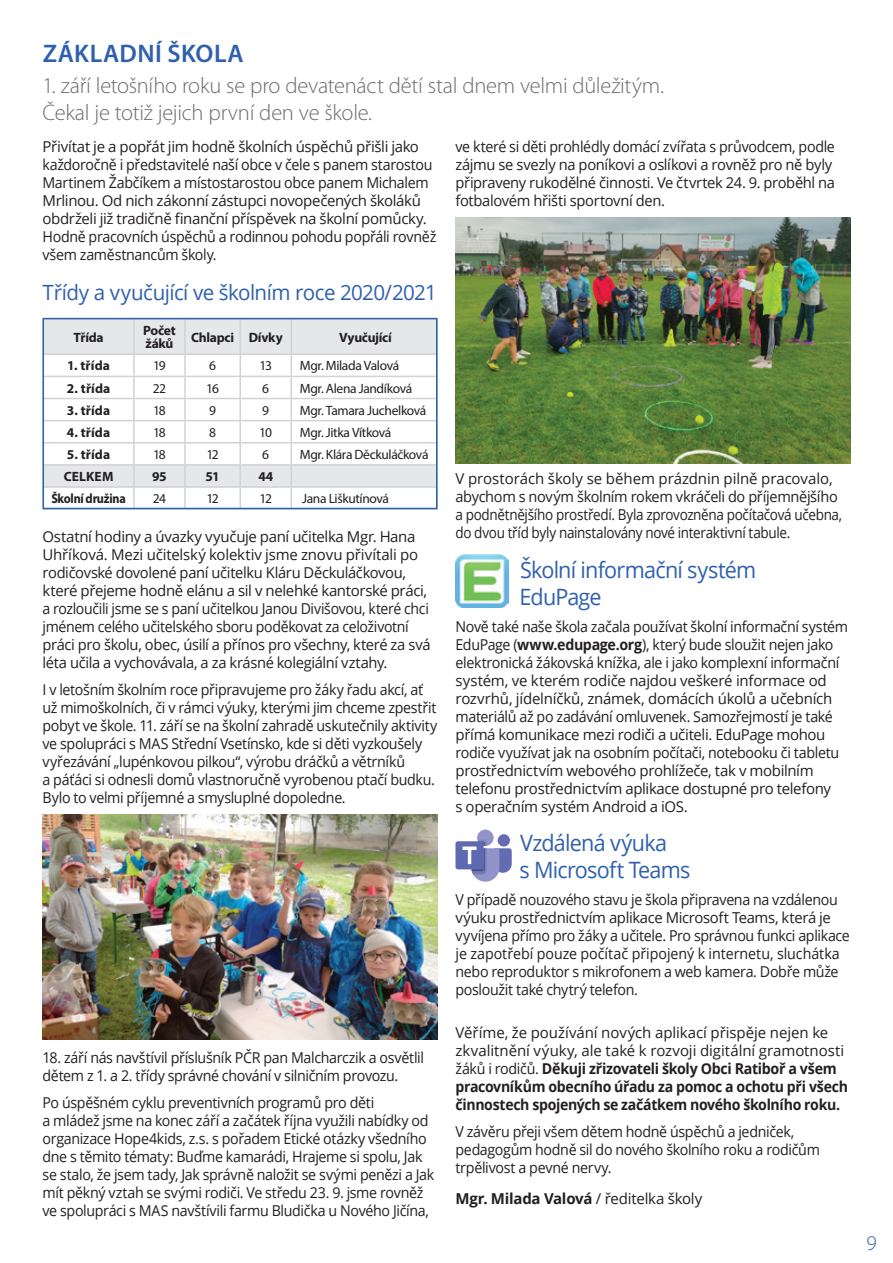
<style>
.page{position:relative;width:893px;height:1263px;background:#fff}
.page>*{position:absolute;margin:0;border:0;box-sizing:border-box;transform-origin:0 0}
.t1{font:600 25.5px "Myriad Pro";letter-spacing:.015em;color:#2f60ad}
.t2{font:300 22.5px/27px "Myriad Pro";letter-spacing:-.015em;color:#6c6d70}
.t3{font:22.5px/27px "Open Sans";letter-spacing:-.035em;color:#2f60ad;scale:.96 1}
.t4{font:21px "Open Sans";letter-spacing:-.025em;color:#2f60ad}
.t5{font:300 21px "Myriad Pro";color:#2f60ad}
.t6{font:15px/18px "Open Sans";letter-spacing:-.025em;color:#231f20;scale:.95 1}
.t7{font:15px/18px "Open Sans";letter-spacing:-.025em;color:#231f20}
.t8{font:700 15px/18px "Open Sans";letter-spacing:-.025em;color:#231f20;scale:.95 1}
.t9{font:700 15px "Open Sans";letter-spacing:-.025em;color:#231f20}
.t10{font:13.5px "Myriad Pro";letter-spacing:-.03em;color:#231f20}
.t11{font:700 13.5px/13.5px "Myriad Pro";letter-spacing:-.015em;color:#231f20}
.t12{font:700 13.5px "Myriad Pro";letter-spacing:-.015em;color:#231f20;scale:.9 1}
.s1{font-weight:700}
.s2{font-weight:400}
</style>
<div class="page">
<img style="left:42px;top:217px;width:809px;height:823px">
<h1 class="t1" style="left:43px;top:37px;width:202px">ZÁKLADNÍ ŠKOLA</h1>
<h2 class="t2" style="left:43px;top:72px;width:623px">1. září letošního roku se pro devatenáct dětí stal dnem velmi důležitým.<br>Čekal je totiž jejich první den ve škole.</h2>
<p class="t7" style="left:43px;top:137px;width:395px">Přivítat je a popřát jim hodně školních úspěchů přišli jako každoročně i představitelé naší obce v čele s panem starostou Martinem Žabčíkem a místostarostou obce panem Michalem Mrlinou. Od nich zákonní zástupci novopečených školáků obdrželi již tradičně finanční příspěvek na školní pomůcky.<br>Hodně pracovních úspěchů a rodinnou pohodu popřáli rovněž všem zaměstnancům školy.</p>
<h3 class="t4" style="left:43px;top:278px;width:396px">Třídy a vyučující ve školním roce 2020/2021</h3>
<p class="t11" style="left:74px;top:330px;width:32px">Třída</p>
<p class="t11" style="left:143px;top:323px;width:34px">Počet žáků</p>
<p class="t11" style="left:191px;top:330px;width:93px">Chlapci Dívky</p>
<p class="t11" style="left:339px;top:330px;width:54px">Vyučující</p>
<p class="t11" style="left:67px;top:359px;width:44px">1. třída</p>
<p class="t10" style="left:153px;top:357px;width:14px">19</p>
<p class="t10" style="left:209px;top:357px;width:8px">6</p>
<p class="t10" style="left:259px;top:357px;width:14px">13</p>
<p class="t10" style="left:300px;top:357px;width:101px">Mgr. Milada Valová</p>
<p class="t11" style="left:67px;top:381px;width:45px">2. třída</p>
<p class="t10" style="left:153px;top:380px;width:15px">22</p>
<p class="t10" style="left:206px;top:380px;width:14px">16</p>
<p class="t10" style="left:262px;top:380px;width:8px">6</p>
<p class="t10" style="left:300px;top:380px;width:114px">Mgr. Alena Jandíková</p>
<p class="t11" style="left:67px;top:403px;width:45px">3. třída</p>
<p class="t10" style="left:153px;top:402px;width:14px">18</p>
<p class="t10" style="left:209px;top:402px;width:8px">9</p>
<p class="t10" style="left:262px;top:402px;width:8px">9</p>
<p class="t10" style="left:300px;top:402px;width:128px">Mgr. Tamara Juchelková</p>
<p class="t11" style="left:67px;top:425px;width:45px">4. třída</p>
<p class="t10" style="left:153px;top:424px;width:14px">18</p>
<p class="t10" style="left:209px;top:424px;width:8px">8</p>
<p class="t10" style="left:259px;top:424px;width:14px">10</p>
<p class="t10" style="left:300px;top:424px;width:93px">Mgr. Jitka Vítková</p>
<p class="t11" style="left:67px;top:447px;width:45px">5. třída</p>
<p class="t10" style="left:153px;top:446px;width:14px">18</p>
<p class="t10" style="left:206px;top:446px;width:14px">12</p>
<p class="t10" style="left:262px;top:446px;width:8px">6</p>
<p class="t10" style="left:300px;top:446px;width:130px">Mgr. Klára Děckuláčková</p>
<p class="t11" style="left:64px;top:469px;width:51px">CELKEM</p>
<p class="t11" style="left:152px;top:469px;width:16px">95</p>
<p class="t11" style="left:206px;top:469px;width:16px">51</p>
<p class="t11" style="left:258px;top:469px;width:16px">44</p>
<p class="t12" style="left:51px;top:490px;width:84px">Školní družina</p>
<p class="t10" style="left:153px;top:490px;width:15px">24</p>
<p class="t10" style="left:206px;top:490px;width:14px">12</p>
<p class="t10" style="left:259px;top:490px;width:14px">12</p>
<p class="t10" style="left:302px;top:490px;width:88px">Jana Liškutínová</p>
<p class="t7" style="left:43px;top:527px;width:390px">Ostatní hodiny a úvazky vyučuje paní učitelka Mgr. Hana Uhříková. Mezi učitelský kolektiv jsme znovu přivítali po rodičovské dovolené paní učitelku Kláru Děckuláčkovou, které přejeme hodně elánu a sil v nelehké kantorské práci, a rozloučili jsme se s paní učitelkou Janou Divišovou, které chci jménem celého učitelského sboru poděkovat za celoživotní práci pro školu, obec, úsilí a přínos pro všechny, které za svá léta učila a vychovávala, a za krásné kolegiální vztahy.</p>
<p class="t6" style="left:43px;top:680px;width:417px">I v letošním školním roce připravujeme pro žáky řadu akcí, ať už mimoškolních, či v rámci výuky, kterými jim chceme zpestřit pobyt ve škole. 11. září se na školní zahradě uskutečnily aktivity ve spolupráci s MAS Střední Vsetínsko, kde si děti vyzkoušely vyřezávání „lupénkovou pilkou“, výrobu dráčků a větrníků<br>a páťáci si odnesli domů vlastnoručně vyrobenou ptačí budku.<br>Bylo to velmi příjemné a smysluplné dopoledne.</p>
<p class="t6" style="left:43px;top:1048px;width:403px">18. září nás navštívil příslušník PČR pan Malcharczik a osvětlil dětem z 1. a 2. třídy správné chování v silničním provozu.</p>
<p class="t6" style="left:43px;top:1093px;width:414px">Po úspěšném cyklu preventivních programů pro děti<br>a mládež jsme na konec září a začátek října využili nabídky od organizace Hope4kids, z.s. s pořadem Etické otázky všedního dne s těmito tématy: Buďme kamarádi, Hrajeme si spolu, Jak se stalo, že jsem tady, Jak správně naložit se svými penězi a Jak mít pěkný vztah se svými rodiči. Ve středu 23. 9. jsme rovněž ve spolupráci s MAS navštívili farmu Bludička u Nového Jičína,</p>
<p class="t6" style="left:455px;top:137px;width:401px">ve které si děti prohlédly domácí zvířata s průvodcem, podle zájmu se svezly na poníkovi a oslíkovi a rovněž pro ně byly připraveny rukodělné činnosti. Ve čtvrtek 24. 9. proběhl na fotbalovém hřišti sportovní den.</p>
<p class="t7" style="left:455px;top:469px;width:388px">V prostorách školy se během prázdnin pilně pracovalo, abychom s novým školním rokem vkráčeli do příjemnějšího a podnětnějšího prostředí. Byla zprovozněna počítačová učebna, do dvou tříd byly nainstalovány nové interaktivní tabule.</p>
<h2 class="t3" style="left:519px;top:556px;width:248px">Školní informační systém<br>EduPage</h2>
<p class="t6" style="left:455px;top:617px;width:415px">Nově také naše škola začala používat školní informační systém EduPage (<span class="s1">www.edupage.org</span>), který bude sloužit nejen jako elektronická žákovská knížka, ale i jako komplexní informační systém, ve kterém rodiče najdou veškeré informace od rozvrhů, jídelníčků, známek, domácích úkolů a učebních materiálů až po zadávání omluvenek. Samozřejmostí je také přímá komunikace mezi rodiči a učiteli. EduPage mohou rodiče využívat jak na osobním počítači, notebooku či tabletu prostřednictvím webového prohlížeče, tak v mobilním telefonu prostřednictvím aplikace dostupné pro telefony<br>s operačním systém Android a iOS.</p>
<h2 class="t3" style="left:519px;top:829px;width:180px">Vzdálená výuka<br>s Microsoft Teams</h2>
<p class="t6" style="left:455px;top:890px;width:417px">V případě nouzového stavu je škola připravena na vzdálenou výuku prostřednictvím aplikace Microsoft Teams, která je vyvíjena přímo pro žáky a učitele. Pro správnou funkci aplikace je zapotřebí pouze počítač připojený k internetu, sluchátka nebo reproduktor s mikrofonem a web kamera. Dobře může posloužit také chytrý telefon.</p>
<p class="t8" style="left:455px;top:1024px;width:415px"><span class="s2">Věříme, že používání nových aplikací přispěje nejen ke zkvalitnění výuky, ale také k rozvoji digitální gramotnosti žáků i rodičů.</span> Děkuji zřizovateli školy Obci Ratiboř a všem pracovníkům obecního úřadu za pomoc a ochotu při všech činnostech spojených se začátkem nového školního roku.</p>
<p class="t6" style="left:455px;top:1122px;width:385px">V závěru přeji všem dětem hodně úspěchů a jedniček, pedagogům hodně sil do nového školního roku a rodičům trpělivost a pevné nervy.</p>
<p class="t9" style="left:455px;top:1188px;width:248px">Mgr. Milada Valová <span class="s2">/ ředitelka školy</span></p>
<h3 class="t5" style="left:867px;top:1231px;width:12px">9</h3>
</div>
